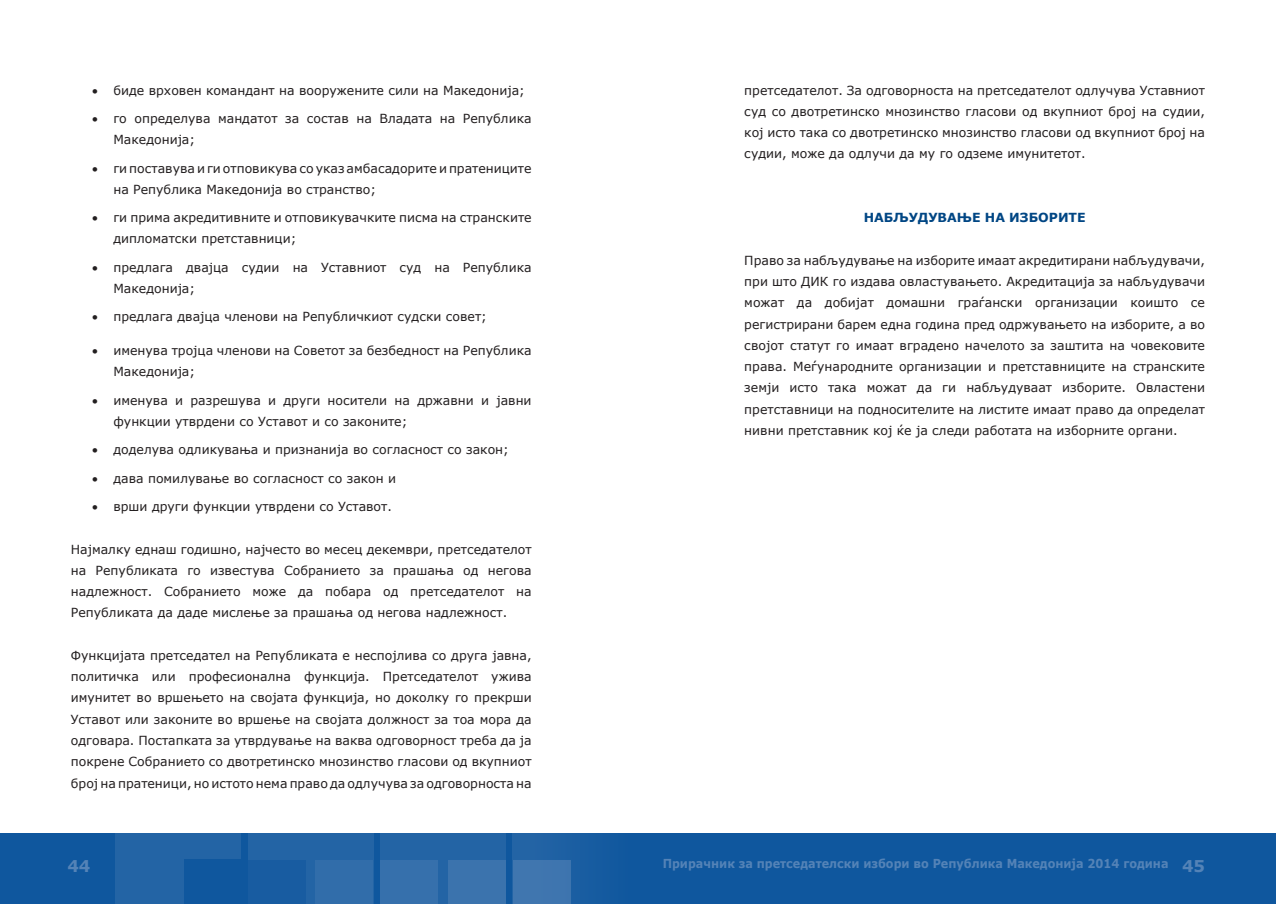
<style>
.page{position:relative;width:1276px;height:904px;background:#fff}
.page>*{position:absolute;margin:0;border:0;box-sizing:border-box;transform-origin:0 0}
.t1{font:700 16.25px "Verdana";color:#5483b7}
.t2{font:12.5px/21.2px "Verdana";color:#231f20}
.t3{font:700 12.5px "Verdana";color:#004684}
.t4{font:700 12.38px "Verdana";color:#5483b7;scale:.91 1}
.s1{font-size:16.25px}
</style>
<div class="page">
<div style="left:638px;top:833px;width:638px;height:71px;background:#0f579e"></div>
<div style="left:0;top:833px;width:638px;height:71px;background:#0f579e"></div>
<div style="left:116px;top:833px;width:125px;height:71px;background:#2364a5"></div>
<div style="left:248px;top:833px;width:125px;height:71px;background:#2364a5"></div>
<div style="left:380px;top:833px;width:126px;height:71px;background:#2364a5"></div>
<div style="left:513px;top:833px;width:125px;height:71px;background:#175ca0"></div>
<div style="left:248px;top:859px;width:58px;height:45px;background:#185ca1"></div>
<div style="left:184px;top:859px;width:57px;height:45px;background:#0f579e"></div>
<div style="left:315px;top:859px;width:58px;height:45px;background:#316daa"></div>
<div style="left:448px;top:859px;width:58px;height:45px;background:#3b73ad"></div>
<div style="left:513px;top:859px;width:57px;height:45px;background:#3f76af"></div>
<div style="left:380px;top:859px;width:58px;height:45px;background:#3670ac"></div>
<p class="t2" style="left:92px;top:79px;width:434px">• биде врховен командант на вооружените сили на Македонија;</p>
<p class="t2" style="left:113px;top:108px;width:420px;text-indent:-21px">• го определува мандатот за состав на Владата на Република<br>Македонија;</p>
<p class="t2" style="left:113px;top:157px;width:420px;text-indent:-21px">• ги поставува и ги отповикува со указ амбасадорите и пратениците на Република Македонија во странство;</p>
<p class="t2" style="left:113px;top:207px;width:420px;text-indent:-21px">• ги прима акредитивните и отповикувачките писма на странските дипломатски претставници;</p>
<p class="t2" style="left:113px;top:256px;width:420px;text-indent:-21px">• предлага двајца судии на Уставниот суд на Република<br>Македонија;</p>
<p class="t2" style="left:92px;top:306px;width:396px">• предлага двајца членови на Републичкиот судски совет;</p>
<p class="t2" style="left:113px;top:340px;width:420px;text-indent:-21px">• именува тројца членови на Советот за безбедност на Република<br>Македонија;</p>
<p class="t2" style="left:113px;top:389px;width:420px;text-indent:-21px">• именува и разрешува и други носители на државни и јавни функции утврдени со Уставот и со законите;</p>
<p class="t2" style="left:92px;top:439px;width:418px">• доделува одликувања и признанија во согласност со закон;</p>
<p class="t2" style="left:92px;top:467px;width:305px">• дава помилување во согласност со закон и</p>
<p class="t2" style="left:92px;top:496px;width:301px">• врши други функции утврдени со Уставот.</p>
<p class="t2" style="left:71px;top:538px;width:462px;text-align:justify">Најмалку еднаш годишно, најчесто во месец декември, претседателот на Републиката го известува Собранието за прашања од негова надлежност. Собранието може да побара од претседателот на Републиката да даде мислење за прашања од негова надлежност.</p>
<p class="t2" style="left:71px;top:644px;width:462px;text-align:justify">Функцијата претседател на Републиката е неспојлива со друга јавна, политичка или професионална функција. Претседателот ужива имунитет во вршењето на својатa функција, но доколку го прекрши Уставот или законите во вршење на својата должност за тоа мора да одговара. Постапката за утврдување на ваква одговорност треба да ја покрене Собранието со двотретинско мнозинство гласови од вкупниот број на пратеници, но истото нема право да одлучува за одговорноста на</p>
<p class="t2" style="left:744px;top:79px;width:462px;text-align:justify">претседателот. За одговорноста на претседателот одлучува Уставниот суд со двотретинско мнозинство гласови од вкупниот број на судии, кој исто така со двотретинско мнозинство гласови од вкупниот број на судии, може да одлучи да му го одземе имунитетот.</p>
<p class="t3" style="left:864px;top:209px;width:223px">Набљудување на изборите</p>
<p class="t2" style="left:744px;top:249px;width:462px;text-align:justify">Право за набљудување на изборите имаат акредитирани набљудувачи, при што ДИК го издава овластувањето. Акредитација за набљудувачи можат да добијат домашни граѓански организации коишто се регистрирани барем една година пред одржувањето на изборите, а во својот статут го имаат вградено начелото за заштита на човековите права. Меѓународните организации и претставниците на странските земји исто така можат да ги набљудуваат изборите. Овластени претставници на подносителите на листите имаат право да определат нивни претставник кој ќе ја следи работата на изборните органи.</p>
<h1 class="t1" style="left:67px;top:854px;width:25px">44</h1>
<p class="t4" style="left:662px;top:855px;width:597px">Прирачник за претседателски избори во Република Македонија 2014 година <span class="s1">45</span></p>
</div>
